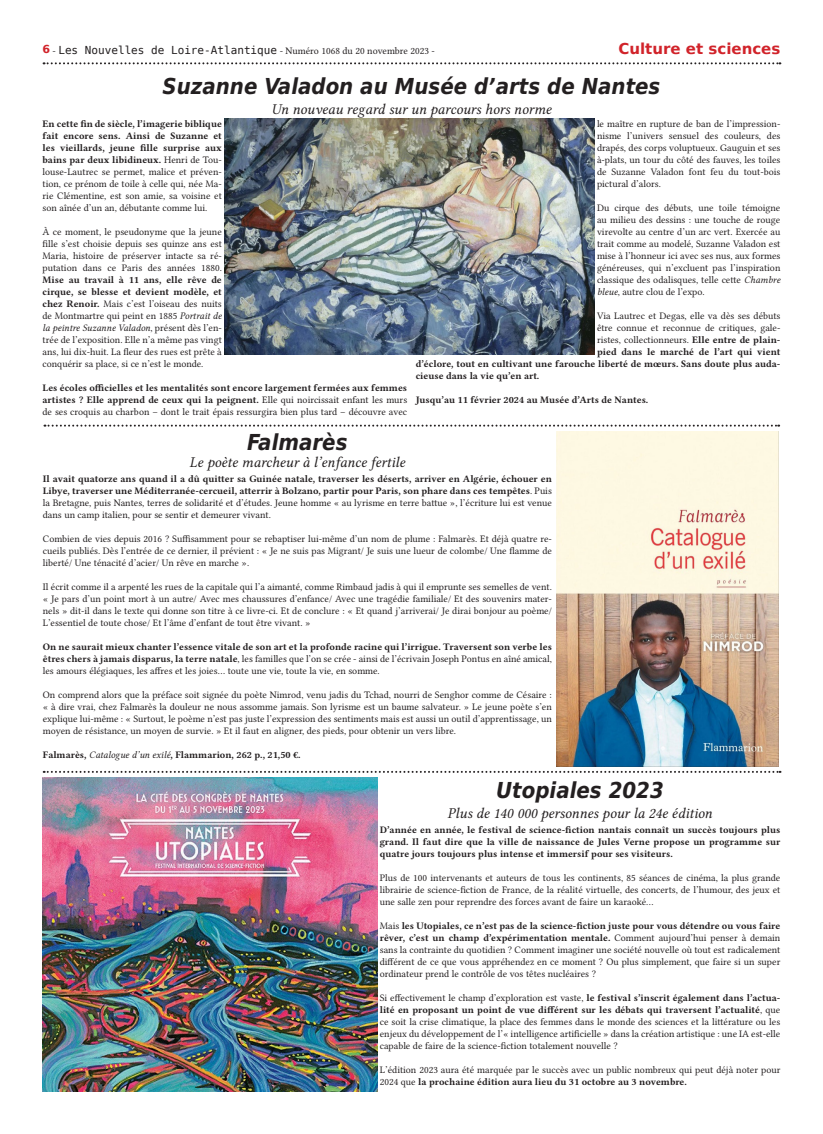
<style>
.page{position:relative;width:823px;height:1134px;background:#fff}
.page>*{position:absolute;margin:0;border:0;box-sizing:border-box;transform-origin:0 0}
.t1{font:italic 700 22px "DejaVu Sans Condensed";color:#231f20}
.t2{font:15px "Lin Libertine OI";color:#231f20}
.t3{font:700 15px "DejaVu Sans";color:#d1232a}
.t4{font:11px "DejaVu Sans Mono";color:#231f20}
.t5{font:10px/12px "Lin Libertine O";color:#231f20;text-align:justify}
.t6{font:10px/12px "Lin Libertine OB";color:#231f20}
.t7{font:10px "Lin Libertine OI";color:#231f20}
.s1{font-family:"DejaVu Sans";font-weight:700;color:#d1232a}
.s2{font-family:"Lin Libertine O";font-size:10px}
.s3{font-family:"Lin Libertine O"}
.s4{font-family:"Lin Libertine OB"}
.s5{font-family:"Lin Libertine OI"}
</style>
<div class="page">
<svg style="left:44px;top:425px;width:734px;height:2px"></svg>
<img style="left:42px;top:778px;width:335px;height:313px">
<svg style="left:44px;top:771px;width:736px;height:2px"></svg>
<img style="left:556px;top:431px;width:221px;height:336px">
<img style="left:224px;top:118px;width:369px;height:236px">
<svg style="left:44px;top:62px;width:736px;height:2px"></svg>
<p class="t4" style="left:43px;top:42px;width:394px"><span class="s1">6</span> <span class="s2">-</span> Les Nouvelles de Loire-Atlantique <span class="s2">- Numéro 1068 du 20 novembre 2023 -</span></p>
<h2 class="t3" style="left:618px;top:36px;width:163px">Culture et sciences</h2>
<h1 class="t1" style="left:162px;top:70px;width:499px">Suzanne Valadon au Musée d’arts de Nantes</h1>
<h2 class="t2" style="left:271px;top:100px;width:281px">Un nouveau regard sur un parcours hors norme</h2>
<p class="t6" style="left:43px;top:118px;width:181px;text-align:justify">En cette fin de siècle, l’imagerie biblique fait encore sens. Ainsi de Suzanne et les vieillards, jeune fille surprise aux bains par deux libidineux. <span class="s3">Henri de Tou-</span></p>
<p class="t5" style="left:43px;top:165px;width:181px">louse-Lautrec se permet, malice et préven&shy;tion, ce prénom de toile à celle qui, née Ma&shy;rie Clémentine, est son amie, sa voisine et son aînée d’un an, débutante comme lui.</p>
<p class="t5" style="left:43px;top:225px;width:181px">À ce moment, le pseudonyme que la jeune fille s’est choisie depuis ses quinze ans est Maria, histoire de préserver intacte sa ré&shy;putation dans ce Paris des années 1880.</p>
<p class="t6" style="left:43px;top:274px;width:181px">Mise au travail à 11 ans, elle rêve de cirque, se blesse et devient modèle, et</p>
<p class="t5" style="left:43px;top:297px;width:181px"><span class="s4">chez Renoir.</span> Mais c’est l’oiseau des nuits de Montmartre qui peint en 1885 <span class="s5">Portrait de</span></p>
<p class="t7" style="left:43px;top:322px;width:181px">la peintre Suzanne Valadon<span class="s3">, présent dès l’en-</span></p>
<p class="t5" style="left:43px;top:333px;width:181px">trée de l’exposition. Elle n’a même pas vingt ans, lui dix-huit. La fleur des rues est prête à conquérir sa place, si ce n’est le monde.</p>
<p class="t6" style="left:43px;top:382px;width:366px">Les écoles officielles et les mentalités sont encore largement fermées aux femmes artistes ? Elle apprend de ceux qui la peignent. <span class="s3">Elle qui noircissait enfant les murs</span></p>
<p class="t5" style="left:43px;top:405px;width:366px">de ses croquis au charbon – dont le trait épais ressurgira bien plus tard – découvre avec</p>
<h1 class="t1" style="left:247px;top:425px;width:102px">Falmarès</h1>
<h2 class="t2" style="left:189px;top:453px;width:217px">Le poète marcheur à l’enfance fertile</h2>
<p class="t5" style="left:596px;top:117px;width:185px">le maître en rupture de ban de l’impression&shy;nisme l’univers sensuel des couleurs, des drapés, des corps voluptueux. Gauguin et ses à-plats, un tour du côté des fauves, les toiles de Suzanne Valadon font feu du tout-bois pictural d’alors.</p>
<p class="t5" style="left:596px;top:201px;width:185px">Du cirque des débuts, une toile témoigne au milieu des dessins : une touche de rouge virevolte au centre d’un arc vert. Exercée au trait comme au modelé, Suzanne Valadon est mise à l’honneur ici avec ses nus, aux formes généreuses, qui n’excluent pas l’inspiration classique des odalisques, telle cette <span class="s5">Chambre bleue</span>, autre clou de l’expo.</p>
<p class="t5" style="left:596px;top:309px;width:185px">Via Lautrec et Degas, elle va dès ses débuts être connue et reconnue de critiques, gale&shy;ristes, collectionneurs. <span class="s4">Elle entre de plain-</span></p>
<p class="t6" style="left:415px;top:346px;width:366px;text-align:justify;text-indent:181px">pied dans le marché de l’art qui vient d’éclore, tout en cultivant une farouche liberté de mœurs. Sans doute plus auda&shy;cieuse dans la vie qu’en art.</p>
<p class="t6" style="left:415px;top:394px;width:234px">Jusqu’au 11 février 2024 au Musée d’Arts de Nantes.</p>
<p class="t6" style="left:43px;top:473px;width:510px">Il avait quatorze ans quand il a dû quitter sa Guinée natale, traverser les déserts, arriver en Algérie, échouer en<br>Libye, traverser une Méditerranée-cercueil, atterrir à Bolzano, partir pour Paris, son phare dans ces tempêtes<span class="s3">. Puis</span></p>
<p class="t5" style="left:43px;top:496px;width:510px">la Bretagne, puis Nantes, terres de solidarité et d’études. Jeune homme « au lyrisme en terre battue », l’écriture lui est venue dans un camp italien, pour se sentir et demeurer vivant.</p>
<p class="t5" style="left:43px;top:532px;width:510px">Combien de vies depuis 2016 ? Suffisamment pour se rebaptiser lui-même d’un nom de plume : Falmarès. Et déjà quatre re&shy;cueils publiés. Dès l’entrée de ce dernier, il prévient : « Je ne suis pas Migrant/ Je suis une lueur de colombe/ Une flamme de liberté/ Une ténacité d’acier/ Un rêve en marche ».</p>
<p class="t5" style="left:43px;top:580px;width:510px">Il écrit comme il a arpenté les rues de la capitale qui l’a aimanté, comme Rimbaud jadis à qui il emprunte ses semelles de vent. « Je pars d’un point mort à un autre/ Avec mes chaussures d’enfance/ Avec une tragédie familiale/ Et des souvenirs mater&shy;nels » dit-il dans le texte qui donne son titre à ce livre-ci. Et de conclure : « Et quand j’arriverai/ Je dirai bonjour au poème/ L’essentiel de toute chose/ Et l’âme d’enfant de tout être vivant. »</p>
<p class="t6" style="left:43px;top:641px;width:510px">On ne saurait mieux chanter l’essence vitale de son art et la profonde racine qui l’irrigue. Traversent son verbe les</p>
<p class="t5" style="left:43px;top:652px;width:510px"><span class="s4">êtres chers à jamais disparus, la terre natale</span>, les familles que l’on se crée - ainsi de l’écrivain Joseph Pontus en aîné amical, les amours élégiaques, les affres et les joies… toute une vie, toute la vie, en somme.</p>
<p class="t5" style="left:43px;top:688px;width:510px">On comprend alors que la préface soit signée du poète Nimrod, venu jadis du Tchad, nourri de Senghor comme de Césaire : « à dire vrai, chez Falmarès la douleur ne nous assomme jamais. Son lyrisme est un baume salvateur. » Le jeune poète s’en explique lui-même : « Surtout, le poème n’est pas juste l’expression des sentiments mais est aussi un outil d’apprentissage, un moyen de résistance, un moyen de survie. » Et il faut en aligner, des pieds, pour obtenir un vers libre.</p>
<p class="t6" style="left:43px;top:749px;width:259px">Falmarès, <span class="s5">Catalogue d’un exilé</span>, Flammarion, 262 p., 21,50 €.</p>
<h1 class="t1" style="left:496px;top:774px;width:169px">Utopiales 2023</h1>
<h2 class="t2" style="left:447px;top:805px;width:266px">Plus de 140 000 personnes pour la 24e édition</h2>
<p class="t6" style="left:379px;top:824px;width:402px;text-align:justify">D’année en année, le festival de science-fiction nantais connaît un succès toujours plus grand. Il faut dire que la ville de naissance de Jules Verne propose un programme sur quatre jours toujours plus intense et immersif pour ses visiteurs.</p>
<p class="t5" style="left:379px;top:871px;width:402px">Plus de 100 intervenants et auteurs de tous les continents, 85 séances de cinéma, la plus grande librairie de science-fiction de France, de la réalité virtuelle, des concerts, de l’humour, des jeux et une salle zen pour reprendre des forces avant de faire un karaoké…</p>
<p class="t6" style="left:379px;top:920px;width:402px"><span class="s3">Mais</span> les Utopiales, ce n’est pas de la science-fiction juste pour vous détendre ou vous faire rêver, c’est un champ d’expérimentation mentale. <span class="s3">Comment aujourd’hui penser à demain</span></p>
<p class="t5" style="left:379px;top:943px;width:402px">sans la contrainte du quotidien ? Comment imaginer une société nouvelle où tout est radicalement différent de ce que vous appréhendez en ce moment ? Ou plus simplement, que faire si un super ordinateur prend le contrôle de vos têtes nucléaires ?</p>
<p class="t5" style="left:379px;top:991px;width:402px">Si effectivement le champ d’exploration est vaste, <span class="s4">le festival s’inscrit également dans l’actua-</span></p>
<p class="t6" style="left:379px;top:1004px;width:402px">lité en proposant un point de vue différent sur les débats qui traversent l’actualité<span class="s3">, que</span></p>
<p class="t5" style="left:379px;top:1015px;width:402px">ce soit la crise climatique, la place des femmes dans le monde des sciences et la littérature ou les enjeux du développement de l’« intelligence artificielle » dans la création artistique : une IA est-elle capable de faire de la science-fiction totalement nouvelle ?</p>
<p class="t5" style="left:379px;top:1063px;width:402px">L’édition 2023 aura été marquée par le succès avec un public nombreux qui peut déjà noter pour</p>
<p class="t6" style="left:379px;top:1076px;width:308px"><span class="s3">2024 que</span> la prochaine édition aura lieu du 31 octobre au 3 novembre.</p>
</div>
